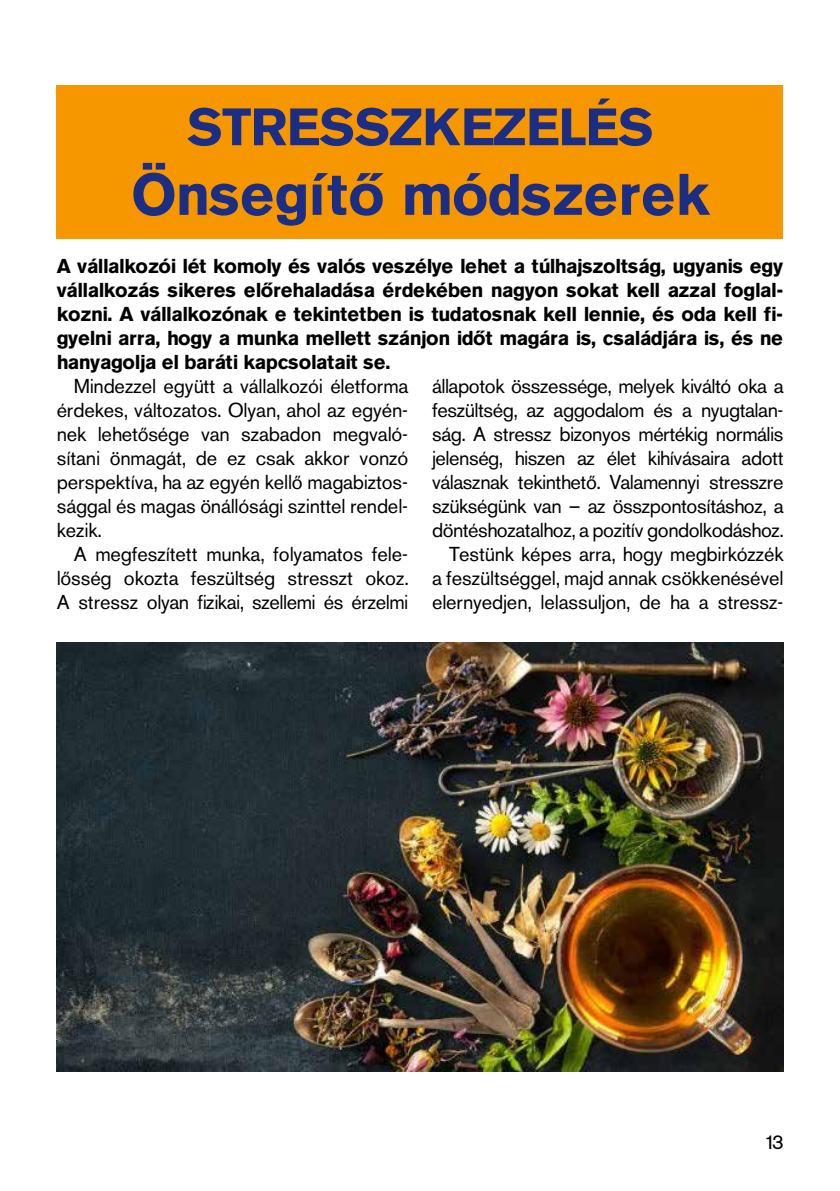
<style>
.page{position:relative;width:840px;height:1191px;background:#fff}
.page>*{position:absolute;margin:0;border:0;box-sizing:border-box;transform-origin:0 0}
.t1{font:700 58px "Akzidenz Grotesk PFL";color:#1c2d84}
.t2{font:700 52px "Akzidenz Grotesk PFL";color:#1c2d84}
.t3{font:20px/24px "Akzidenz Grotesk PFL";letter-spacing:-.005em;color:#000;text-align:justify}
.t4{font:700 20px/24px "Akzidenz Grotesk PFL";letter-spacing:-.01em;color:#000;text-align:justify}
</style>
<div class="page">
<div style="left:57px;top:85px;width:725px;height:153px;background:#f79700"></div>
<img style="left:57px;top:642px;width:725px;height:429px">
<h2 class="t2" style="left:187px;top:97px;width:467px">STRESSZKEZELÉS</h2>
<h1 class="t1" style="left:131px;top:161px;width:579px">Önsegítő módszerek</h1>
<p class="t4" style="left:57px;top:254px;width:727px">A vállalkozói lét komoly és valós veszélye lehet a túlhajszoltság, ugyanis egy vállalkozás sikeres előrehaladása érdekében nagyon sokat kell azzal foglal&shy;kozni. A vállalkozónak e tekintetben is tudatosnak kell lennie, és oda kell fi&shy;gyelni arra, hogy a munka mellett szánjon időt magára is, családjára is, és ne hanyagolja el baráti kapcsolatait se.</p>
<p class="t3" style="left:57px;top:374px;width:352px;text-indent:17px">Mindezzel együtt a vállalkozói életforma érdekes, változatos. Olyan, ahol az egyén&shy;nek lehetősége van szabadon megvaló&shy;sítani önmagát, de ez csak akkor vonzó perspektíva, ha az egyén kellő magabiztos&shy;sággal és magas önállósági szinttel rendel&shy;kezik.</p>
<p class="t3" style="left:57px;top:542px;width:352px;text-indent:17px">A megfeszített munka, folyamatos fele&shy;lősség okozta feszültség stresszt okoz.<br>A stressz olyan fizikai, szellemi és érzelmi</p>
<p class="t3" style="left:432px;top:374px;width:352px;text-align:right">állapotok összessége, melyek kiváltó oka a feszültség, az aggodalom és a nyugtalan&shy;ság. A stressz bizonyos mértékig normális jelenség, hiszen az élet kihívásaira adott válasznak tekinthető. Valamennyi stresszre szükségünk van – az összpontosításhoz, a döntéshozatalhoz, a pozitív gondolkodáshoz.<br>Testünk képes arra, hogy megbirkózzék<br>a feszültséggel, majd annak csökkenésével elernyedjen, lelassuljon, de ha a stressz-</p>
<p class="t3" style="left:763px;top:1130px;width:21px">13</p>
</div>
